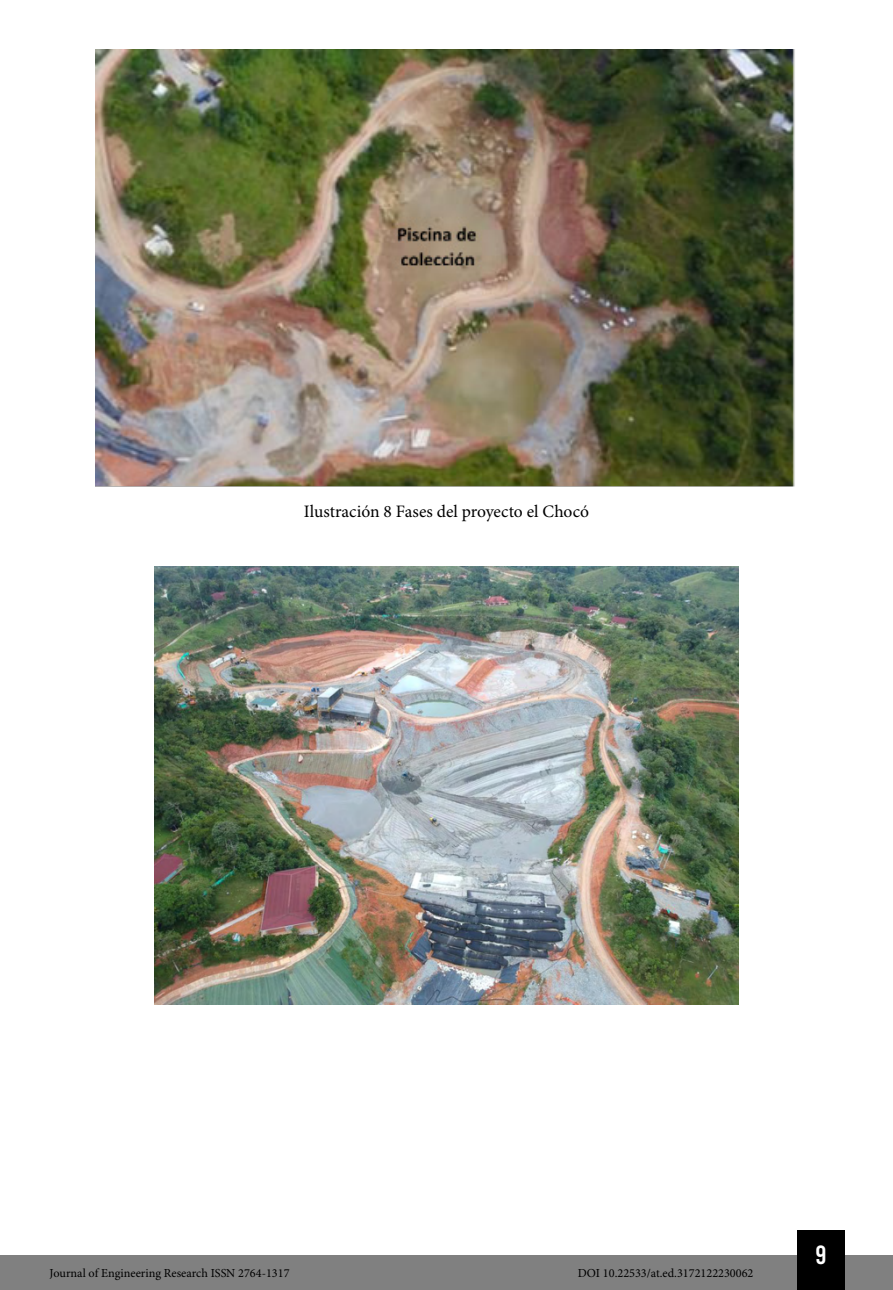
<style>
.page{position:relative;width:893px;height:1290px;background:#fff}
.page>*{position:absolute;margin:0;border:0;box-sizing:border-box;transform-origin:0 0}
.t1{font:26.25px "Bebas Kai";color:#fff}
.t2{font:17.5px "Minion Pro";letter-spacing:-.005em;color:#000}
.t3{font:12.25px "Minion Pro";color:#000}
</style>
<div class="page">
<div style="left:0;top:1255px;width:893px;height:35px;background:#808080"></div>
<div style="left:797px;top:1230px;width:48px;height:60px;background:#000"></div>
<img style="left:96px;top:50px;width:699px;height:437px">
<img style="left:155px;top:567px;width:583px;height:437px">
<h2 class="t2" style="left:304px;top:501px;width:287px">Ilustración 8 Fases del proyecto el Chocó</h2>
<p class="t3" style="left:50px;top:1266px;width:241px">Journal of Engineering Research ISSN 2764-1317</p>
<p class="t3" style="left:578px;top:1266px;width:177px">DOI 10.22533/at.ed.3172122230062</p>
<h1 class="t1" style="left:815px;top:1241px;width:13px">9</h1>
</div>
